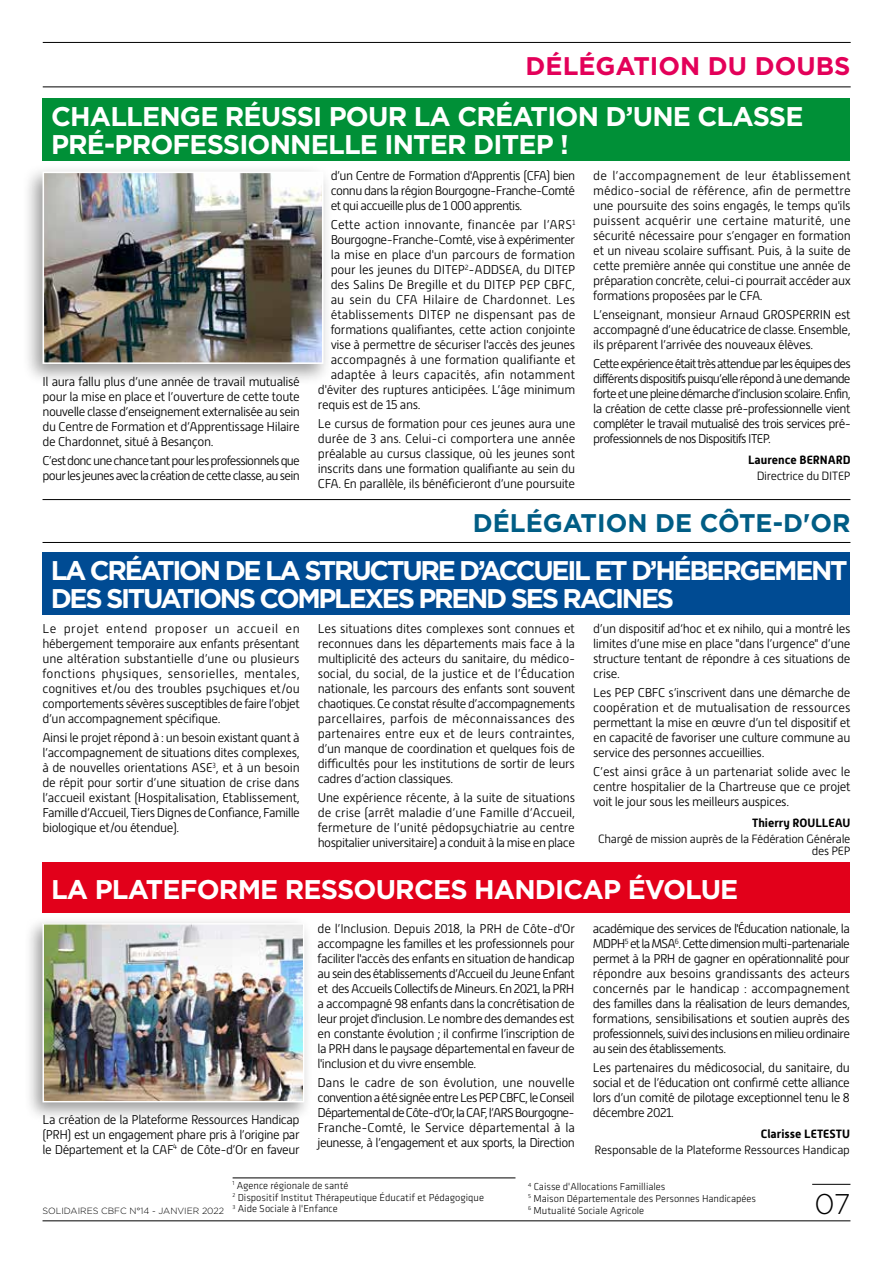
<style>
.page{position:relative;width:893px;height:1263px;background:#fff}
.page>*{position:absolute;margin:0;border:0;box-sizing:border-box;transform-origin:0 0}
.t1{font:300 28.5px "Gotham";color:#000}
.t2{font:700 27px/28.5px "Gotham";letter-spacing:-.03em;color:#fff}
.t3{font:700 27px/28.5px "Gotham";letter-spacing:-.085em;color:#fff}
.t4{font:700 25.5px "Gotham";color:#005d85}
.t5{font:700 25.5px "Gotham";color:#e30059}
.t6{font:300 12.75px/15px "Alwyn New";letter-spacing:-.03em;color:#000;text-align:justify}
.t7{font:300 12.75px "Alwyn New";letter-spacing:.005em;color:#000}
.t8{font:300 12.75px/15px "Alwyn New";letter-spacing:-.065em;color:#000}
.t9{font:300 12.75px "Alwyn New";letter-spacing:-.005em;color:#000}
.t10{font:300 12.75px "Alwyn New";letter-spacing:-.01em;color:#000}
.t11{font:300 12.75px "Alwyn New";color:#000}
.t12{font:300 12px/12px "Alwyn New";letter-spacing:-.03em;color:#000;text-align:right}
.t13{font:700 12px "Alwyn New";color:#000}
.t14{font:300 10.5px/11.7px "Klavika";color:#000}
.t15{font:300 9px "Gotham";color:#000}
</style>
<div class="page">
<hr style="left:812px;top:1184px;width:38px;height:1px;background:#000">
<hr style="left:43px;top:1220px;width:807px;height:1px;background:#000">
<hr style="left:43px;top:499px;width:807px;height:1px;background:#000">
<hr style="left:43px;top:542px;width:807px;height:1px;background:#000">
<hr style="left:43px;top:42px;width:808px;height:1px;background:#000">
<hr style="left:43px;top:86px;width:808px;height:1px;background:#000">
<div style="left:42px;top:552px;width:808px;height:63px;background:#004b93"></div>
<div style="left:43px;top:98px;width:807px;height:63px;background:#009037"></div>
<div style="left:22px;top:163px;width:310px;height:222px;background:#000;opacity:.4"></div>
<img style="left:46px;top:175px;width:274px;height:186px">
<div style="left:43px;top:172px;width:280px;height:192px;border:2px solid #fff"></div>
<hr style="left:233px;top:1177px;width:282px;height:1px;background:#000">
<div style="left:43px;top:862px;width:807px;height:51px;background:#e2001a"></div>
<div style="left:23px;top:915px;width:290px;height:207px;background:#000;opacity:.4"></div>
<img style="left:45px;top:925px;width:257px;height:175px">
<div style="left:43px;top:923px;width:261px;height:179px;border:1px solid #fff"></div>
<h3 class="t5" style="left:526px;top:49px;width:326px">DÉLÉGATION DU DOUBS</h3>
<h2 class="t2" style="left:51px;top:102px;width:754px">CHALLENGE RÉUSSI POUR LA CRÉATION D’UNE CLASSE<br>PRÉ-PROFESSIONNELLE INTER DITEP !</h2>
<p class="t6" style="left:43px;top:374px;width:259px">Il aura fallu plus d’une année de travail mutualisé pour la mise en place et l’ouverture de cette toute nouvelle classe d’enseignement externalisée au sein du Centre de Formation et d’Apprentissage Hilaire de Chardonnet, situé à Besançon.</p>
<p class="t8" style="left:43px;top:453px;width:259px">C’est donc une chance tant pour les professionnels que pour les jeunes avec la création de cette classe, au sein</p>
<p class="t6" style="left:331px;top:168px;width:246px">d’un Centre de Formation d'Apprentis (CFA) bien connu dans la région Bourgogne-Franche-Comté et qui accueille plus de 1 000 apprentis.</p>
<p class="t7" style="left:331px;top:218px;width:246px">Cette action innovante, financée par l’ARS<sup>1</sup></p>
<p class="t6" style="left:331px;top:232px;width:246px">Bourgogne-Franche-Comté, vise à expérimenter</p>
<p class="t9" style="left:331px;top:248px;width:246px">la mise en place d'un parcours de formation</p>
<p class="t6" style="left:331px;top:262px;width:246px">pour les jeunes du DITEP<sup>2</sup>-ADDSEA, du DITEP</p>
<p class="t10" style="left:331px;top:278px;width:246px">des Salins De Bregille et du DITEP PEP CBFC,</p>
<p class="t7" style="left:331px;top:293px;width:246px">au sein du CFA Hilaire de Chardonnet. Les</p>
<p class="t11" style="left:331px;top:308px;width:246px">établissements DITEP ne dispensant pas de</p>
<p class="t6" style="left:331px;top:322px;width:246px">formations qualifiantes, cette action conjointe</p>
<p class="t6" style="left:331px;top:337px;width:246px">vise à permettre de sécuriser l'accès des jeunes</p>
<p class="t9" style="left:331px;top:353px;width:246px">accompagnés à une formation qualifiante et</p>
<p class="t7" style="left:331px;top:368px;width:246px">adaptée à leurs capacités, afin notamment</p>
<p class="t6" style="left:318px;top:382px;width:259px">d'éviter des ruptures anticipées. L’âge minimum</p>
<p class="t6" style="left:318px;top:397px;width:104px">requis est de 15 ans.</p>
<p class="t6" style="left:318px;top:417px;width:259px">Le cursus de formation pour ces jeunes aura une durée de 3 ans. Celui-ci comportera une année préalable au cursus classique, où les jeunes sont inscrits dans une formation qualifiante au sein du CFA. En parallèle, ils bénéficieront d’une poursuite</p>
<p class="t6" style="left:593px;top:168px;width:259px">de l’accompagnement de leur établissement médico-social de référence, afin de permettre une poursuite des soins engagés, le temps qu'ils puissent acquérir une certaine maturité, une sécurité nécessaire pour s’engager en formation et un niveau scolaire suffisant. Puis, à la suite de cette première année qui constitue une année de préparation concrète, celui-ci pourrait accéder aux formations proposées par le CFA.</p>
<p class="t6" style="left:593px;top:307px;width:259px">L’enseignant, monsieur Arnaud GROSPERRIN est accompagné d’une éducatrice de classe. Ensemble, ils préparent l’arrivée des nouveaux élèves.</p>
<p class="t6" style="left:593px;top:356px;width:259px">Cette expérience était très attendue par les équipes des différents dispositifs puisqu’elle répond à une demande forte et une pleine démarche d’inclusion scolaire. Enfin, la création de cette classe pré-professionnelle vient compléter le travail mutualisé des trois services pré&shy;professionnels de nos Dispositifs ITEP.</p>
<p class="t13" style="left:748px;top:453px;width:104px">Laurence BERNARD</p>
<p class="t12" style="left:757px;top:470px;width:95px">Directrice du DITEP</p>
<h3 class="t4" style="left:473px;top:506px;width:379px">DÉLÉGATION DE CÔTE-D'OR</h3>
<h2 class="t3" style="left:51px;top:556px;width:798px">LA CRÉATION DE LA STRUCTURE D’ACCUEIL ET D’HÉBERGEMENT<br>DES SITUATIONS COMPLEXES PREND SES RACINES</h2>
<p class="t6" style="left:42px;top:621px;width:259px">Le projet entend proposer un accueil en hébergement temporaire aux enfants présentant une altération substantielle d’une ou plusieurs fonctions physiques, sensorielles, mentales, cognitives et/ou des troubles psychiques et/ou comportements sévères susceptibles de faire l’objet d’un accompagnement spécifique.</p>
<p class="t6" style="left:42px;top:730px;width:259px">Ainsi le projet répond à : un besoin existant quant à l’accompagnement de situations dites complexes, à de nouvelles orientations ASE<sup>3</sup>, et à un besoin de répit pour sortir d’une situation de crise dans l’accueil existant (Hospitalisation, Etablissement, Famille d’Accueil, Tiers Dignes de Confiance, Famille biologique et/ou étendue).</p>
<p class="t6" style="left:593px;top:621px;width:259px">d’un dispositif ad‘hoc et ex nihilo, qui a montré les limites d’une mise en place "dans l’urgence" d’une structure tentant de répondre à ces situations de crise.</p>
<p class="t6" style="left:593px;top:685px;width:259px">Les PEP CBFC s’inscrivent dans une démarche de coopération et de mutualisation de ressources permettant la mise en œuvre d’un tel dispositif et en capacité de favoriser une culture commune au service des personnes accueillies.</p>
<p class="t6" style="left:593px;top:764px;width:259px">C’est ainsi grâce à un partenariat solide avec le centre hospitalier de la Chartreuse que ce projet voit le jour sous les meilleurs auspices.</p>
<p class="t13" style="left:752px;top:816px;width:100px">Thierry ROULLEAU</p>
<p class="t12" style="left:598px;top:833px;width:254px">Chargé de mission auprès de la Fédération Générale des PEP</p>
<p class="t6" style="left:318px;top:621px;width:259px">Les situations dites complexes sont connues et reconnues dans les départements mais face à la multiplicité des acteurs du sanitaire, du médico&shy;social, du social, de la justice et de l’Éducation nationale, les parcours des enfants sont souvent chaotiques. Ce constat résulte d’accompagnements parcellaires, parfois de méconnaissances des partenaires entre eux et de leurs contraintes, d’un manque de coordination et quelques fois de difficultés pour les institutions de sortir de leurs cadres d’action classiques.</p>
<p class="t6" style="left:318px;top:790px;width:259px">Une expérience récente, à la suite de situations de crise (arrêt maladie d’une Famille d’Accueil, fermeture de l’unité pédopsychiatrie au centre hospitalier universitaire) a conduit à la mise en place</p>
<h2 class="t2" style="left:51px;top:875px;width:689px">LA PLATEFORME RESSOURCES HANDICAP ÉVOLUE</h2>
<p class="t6" style="left:43px;top:1112px;width:259px">La création de la Plateforme Ressources Handicap (PRH) est un engagement phare pris à l’origine par le Département et la CAF<sup>4</sup> de Côte-d’Or en faveur</p>
<p class="t6" style="left:318px;top:921px;width:259px">de l’Inclusion. Depuis 2018, la PRH de Côte-d'Or accompagne les familles et les professionnels pour faciliter l'accès des enfants en situation de handicap au sein des établissements d’Accueil du Jeune Enfant et des Accueils Collectifs de Mineurs. En 2021, la PRH a accompagné 98 enfants dans la concrétisation de leur projet d'inclusion. Le nombre des demandes est en constante évolution ; il confirme l’inscription de la PRH dans le paysage départemental en faveur de l'inclusion et du vivre ensemble.</p>
<p class="t6" style="left:318px;top:1075px;width:259px">Dans le cadre de son évolution, une nouvelle convention a été signée entre Les PEP CBFC, le Conseil Départemental de Côte-d’Or, la CAF, l’ARS Bourgogne-Franche-Comté, le Service départemental à la jeunesse, à l’engagement et aux sports, la Direction</p>
<p class="t6" style="left:593px;top:921px;width:259px">académique des services de l'Éducation nationale, la MDPH<sup>5</sup> et la MSA<sup>6</sup>. Cette dimension multi-partenariale permet à la PRH de gagner en opérationnalité pour répondre aux besoins grandissants des acteurs concernés par le handicap : accompagnement des familles dans la réalisation de leurs demandes, formations, sensibilisations et soutien auprès des professionnels, suivi des inclusions en milieu ordinaire au sein des établissements.</p>
<p class="t6" style="left:593px;top:1060px;width:259px">Les partenaires du médicosocial, du sanitaire, du social et de l’éducation ont confirmé cette alliance lors d’un comité de pilotage exceptionnel tenu le 8 décembre 2021.</p>
<p class="t13" style="left:761px;top:1127px;width:91px">Clarisse LETESTU</p>
<p class="t12" style="left:594px;top:1144px;width:257px">Responsable de la Plateforme Ressources Handicap</p>
<p class="t15" style="left:43px;top:1205px;width:183px">SOLIDAIRES CBFC N°14 - JANVIER 2022</p>
<p class="t14" style="left:233px;top:1179px;width:253px"><sup>1</sup> Agence régionale de santé<br><sup>2</sup> Dispositif Institut Thérapeutique Éducatif et Pédagogique<br><sup>3</sup> Aide Sociale à l'Enfance</p>
<p class="t14" style="left:528px;top:1181px;width:229px"><sup>4</sup> Caisse d'Allocations Familliales<br><sup>5</sup> Maison Départementale des Personnes Handicapées<br><sup>6</sup> Mutualité Sociale Agricole</p>
<h1 class="t1" style="left:814px;top:1186px;width:38px">07</h1>
</div>
